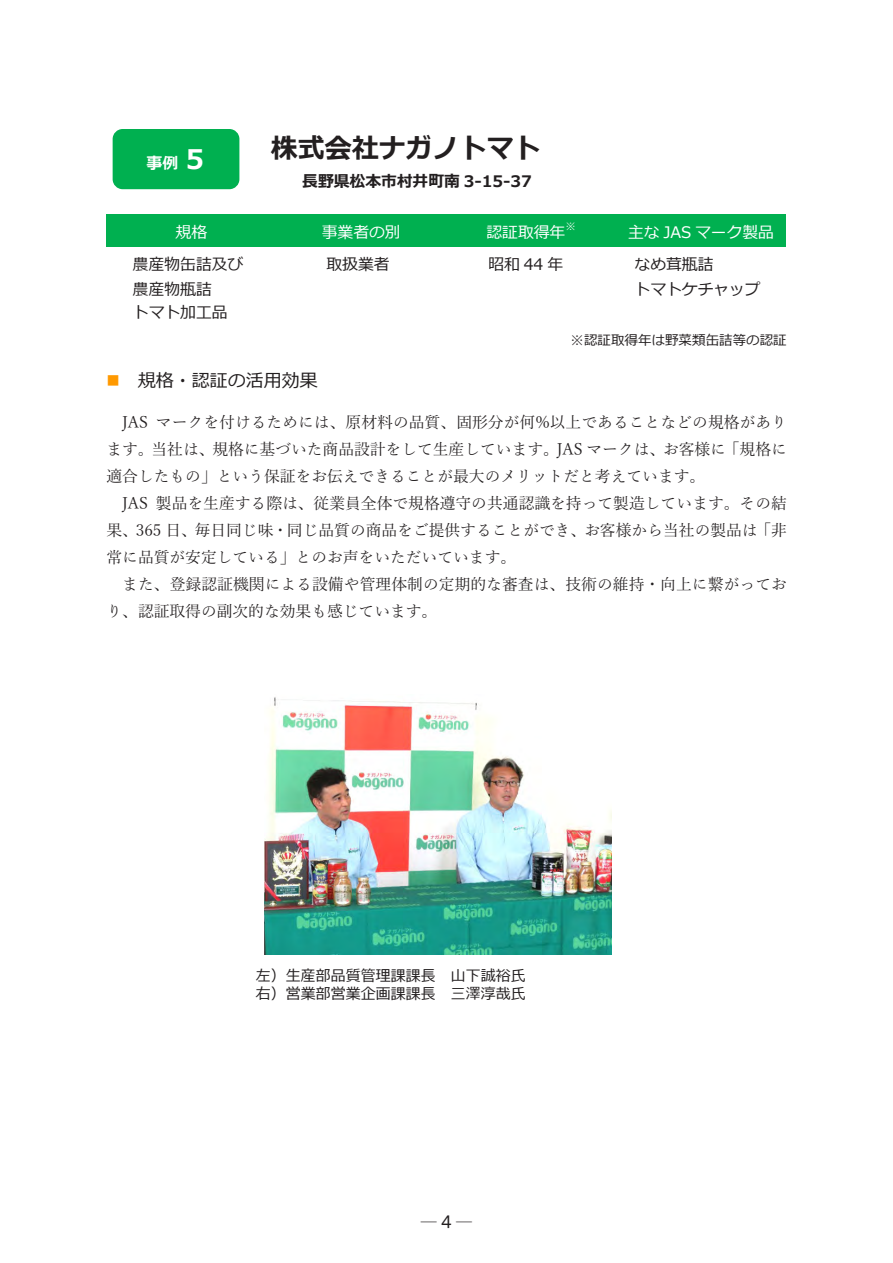
<style>
.page{position:relative;width:893px;height:1263px;background:#fff}
.page>*{position:absolute;margin:0;border:0;box-sizing:border-box;transform-origin:0 0}
.t1{font:700 27px "Meiryo";color:#231f20}
.t2{font:18px "Meiryo";color:#231f20}
.t3{font:15.9px/27px "Yu Mincho";color:#231f20;text-align:justify}
.t4{font:15.9px/24px "Meiryo";color:#231f20}
.t5{font:15.9px "Meiryo";color:#fff}
.t6{font:700 15.9px "Meiryo";letter-spacing:-.005em;color:#231f20}
.t7{font:15.9px "PUD Shin Go Pr 6 N";color:#231f20}
.t8{font:700 15.9px "Meiryo";color:#fff}
.t9{font:15px/18px "Meiryo";color:#231f20}
.t10{font:13.5px "Meiryo";color:#231f20}
.t11{font:10.5px "Meiryo";color:#fff}
.s1{font-size:27px}
.s2{color:#f90}
</style>
<div class="page">
<div style="left:106px;top:214px;width:170px;height:33px;background:#00b050"></div>
<div style="left:276px;top:214px;width:170px;height:33px;background:#00b050"></div>
<div style="left:446px;top:214px;width:170px;height:33px;background:#00b050"></div>
<div style="left:616px;top:214px;width:170px;height:33px;background:#00b050"></div>
<div style="left:113px;top:129px;width:126px;height:60px;background:#00b050;border-radius:10px"></div>
<img style="left:112px;top:134px;width:128px;height:42px">
<img style="left:265px;top:697px;width:346px;height:257px">
<p class="t8" style="left:147px;top:152px;width:59px">事例 <span class="s1">5</span></p>
<h1 class="t1" style="left:271px;top:129px;width:271px">株式会社ナガノトマト</h1>
<p class="t6" style="left:302px;top:170px;width:231px">長野県松本市村井町南 3-15-37</p>
<p class="t5" style="left:176px;top:221px;width:33px">規格</p>
<p class="t5" style="left:322px;top:221px;width:81px">事業者の別</p>
<p class="t5" style="left:486px;top:221px;width:81px">認証取得年</p>
<p class="t11" style="left:565px;top:219px;width:12px">※</p>
<p class="t5" style="left:628px;top:221px;width:147px">主な JAS マーク製品</p>
<p class="t4" style="left:133px;top:253px;width:112px">農産物缶詰及び農産物瓶詰<br>トマト加工品</p>
<p class="t4" style="left:326px;top:253px;width:65px">取扱業者</p>
<p class="t4" style="left:488px;top:253px;width:76px">昭和 44 年</p>
<p class="t4" style="left:635px;top:253px;width:128px">なめ茸瓶詰<br>トマトケチャップ</p>
<p class="t10" style="left:571px;top:331px;width:218px">※認証取得年は野菜類缶詰等の認証</p>
<p class="t2" style="left:106px;top:368px;width:213px"><span class="s2">■</span> 規格・認証の活用効果</p>
<p class="t3" style="left:106px;top:407px;width:682px;text-indent:16px">JAS マークを付けるためには、原材料の品質、固形分が何%以上であることなどの規格があります。当社は、規格に基づいた商品設計をして生産しています。JAS マークは、お客様に「規格に適合したもの」という保証をお伝えできることが最大のメリットだと考えています。</p>
<p class="t3" style="left:106px;top:488px;width:682px;text-indent:16px">JAS 製品を生産する際は、従業員全体で規格遵守の共通認識を持って製造しています。その結果、365 日、毎日同じ味・同じ品質の商品をご提供することができ、お客様から当社の製品は「非常に品質が安定している」とのお声をいただいています。</p>
<p class="t3" style="left:106px;top:569px;width:682px;text-indent:16px">また、登録認証機関による設備や管理体制の定期的な審査は、技術の維持・向上に繋がっており、認証取得の副次的な効果も感じています。</p>
<p class="t9" style="left:256px;top:967px;width:271px">左）生産部品質管理課課長 山下誠裕氏右）営業部営業企画課課長 三澤淳哉氏</p>
<p class="t7" style="left:421px;top:1213px;width:53px">─ 4 ─</p>
</div>
